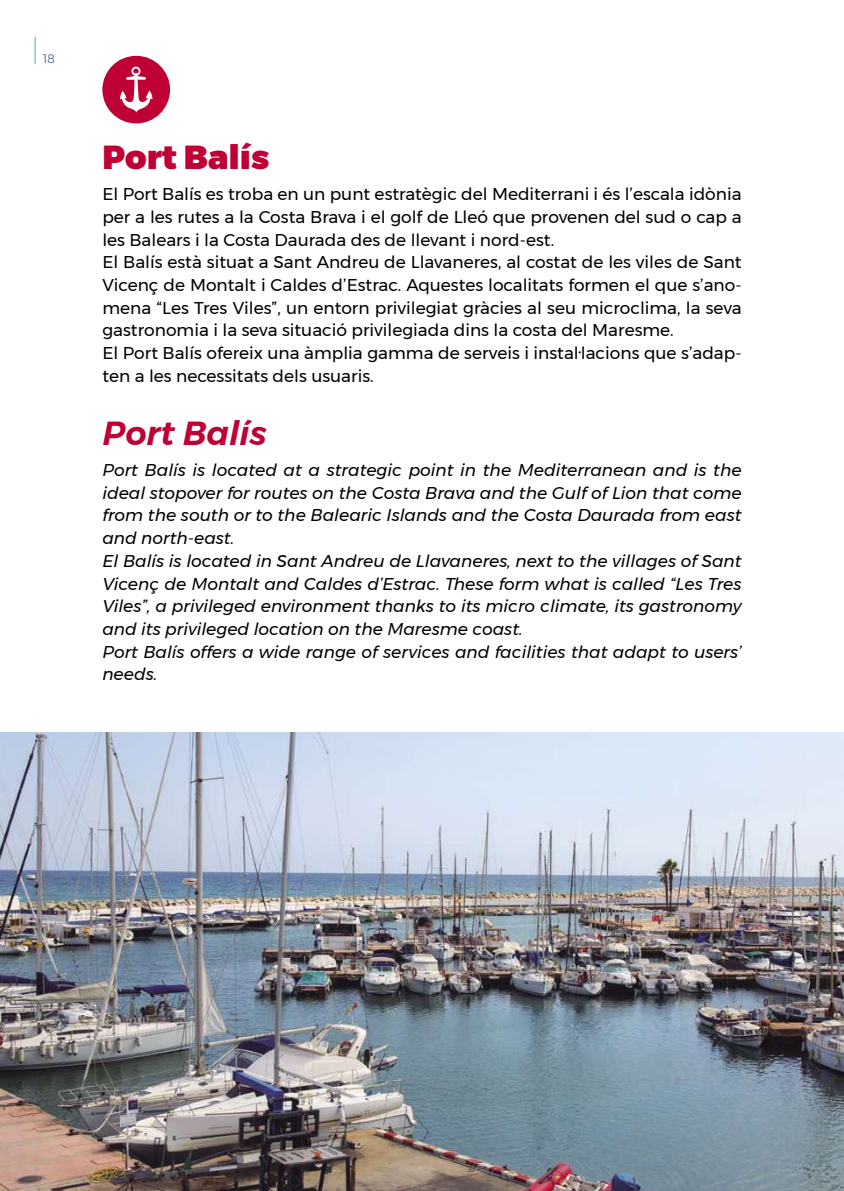
<style>
.page{position:relative;width:844px;height:1191px;background:#fff}
.page>*{position:absolute;margin:0;border:0;box-sizing:border-box;transform-origin:0 0}
.t1{font:900 33.25px "Montserrat";color:#be0035}
.t2{font:italic 600 33.25px "Montserrat";color:#be0035}
.t3{font:16.97px/22.8px "Montserrat";color:#000}
.t4{font:italic 16.97px/22.8px "Montserrat";color:#000}
.t5{font:300 12.25px "Montserrat";color:#395196}
</style>
<div class="page">
<div style="left:102px;top:56px;width:68px;height:67px;background:#be0035;border-radius:50%"></div>
<svg style="left:120px;top:67px;width:32px;height:46px"></svg>
<img style="left:0;top:732px;width:843px;height:459px">
<svg style="left:35px;top:37px;width:1px;height:27px"></svg>
<p class="t5" style="left:43px;top:49px;width:14px">18</p>
<h1 class="t1" style="left:102px;top:129px;width:168px">Port Balís</h1>
<p class="t3" style="left:102px;top:183px;width:640px">El Port Balís es troba en un punt estratègic del Mediterrani i és l’escala idònia per a les rutes a la Costa Brava i el golf de Lleó que provenen del sud o cap a les Balears i la Costa Daurada des de llevant i nord-est.<br>El Balís està situat a Sant Andreu de Llavaneres, al costat de les viles de Sant Vicenç de Montalt i Caldes d’Estrac. Aquestes localitats formen el que s’ano&shy;mena “Les Tres Viles”, un entorn privilegiat gràcies al seu microclima, la seva gastronomia i la seva situació privilegiada dins la costa del Maresme.<br>El Port Balís ofereix una àmplia gamma de serveis i instal·lacions que s’adap&shy;ten a les necessitats dels usuaris.</p>
<h1 class="t2" style="left:102px;top:406px;width:166px">Port Balís</h1>
<p class="t4" style="left:102px;top:458px;width:640px">Port Balís is located at a strategic point in the Mediterranean and is the ideal stopover for routes on the Costa Brava and the Gulf of Lion that come from the south or to the Balearic Islands and the Costa Daurada from east and north-east.<br>El Balís is located in Sant Andreu de Llavaneres, next to the villages of Sant Vicenç de Montalt and Caldes d’Estrac. These form what is called “Les Tres Viles”, a privileged environment thanks to its micro climate, its gastronomy and its privileged location on the Maresme coast.<br>Port Balís offers a wide range of services and facilities that adapt to users’ needs.</p>
</div>
